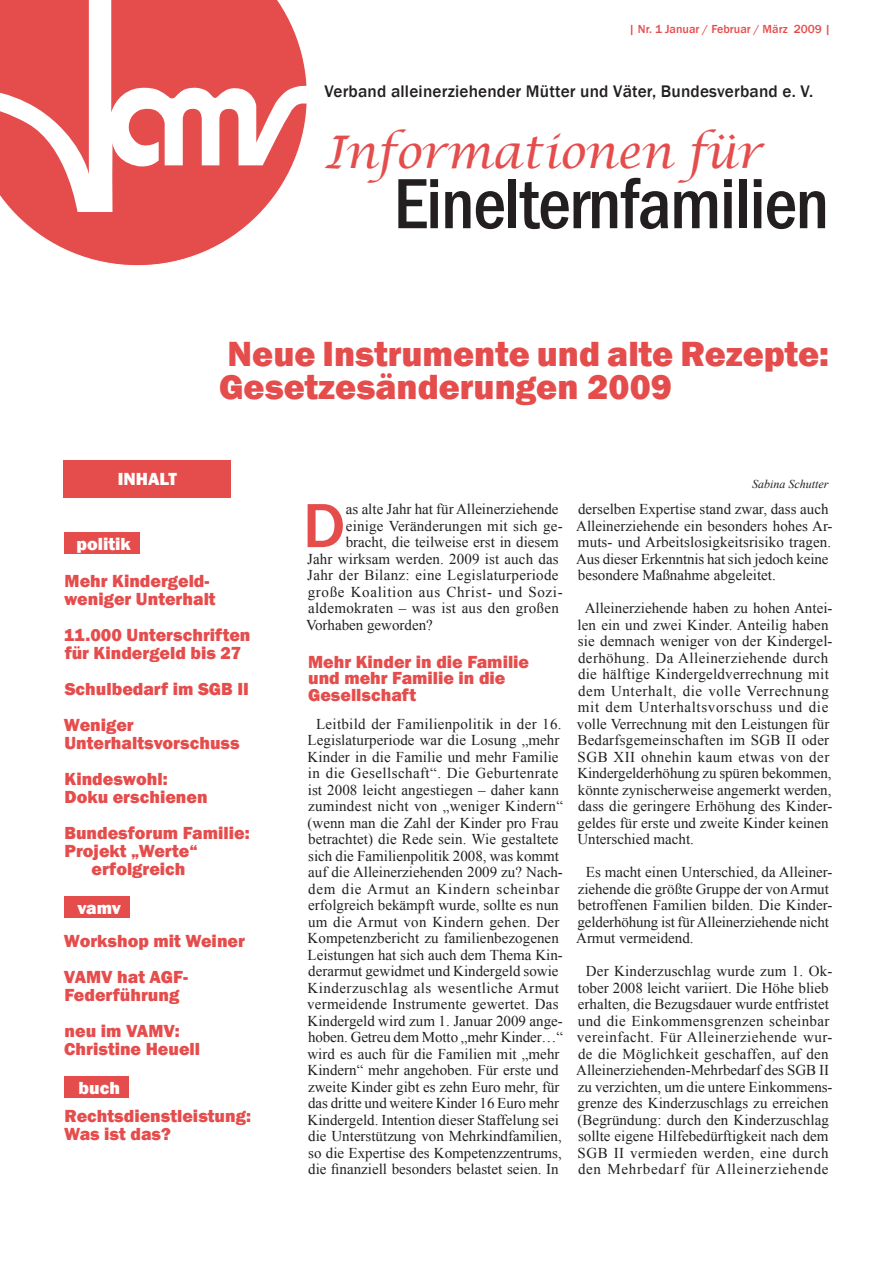
<style>
.page{position:relative;width:893px;height:1263px;background:#fff}
.page>*{position:absolute;margin:0;border:0;box-sizing:border-box;transform-origin:0 0}
.t1{font:500 condensed 73.5px "Franklin Gothic";letter-spacing:-.02em;color:#231f20}
.t2{font:500 64.5px "Franklin Gothic";color:#e54d4d}
.t3{font:italic 45px "Lucida Calligraphy";letter-spacing:-.005em;color:#e54d4d}
.t4{font:800 36px/33px "Franklin Gothic";color:#e54d4d}
.t5{font:800 18px/36px "Franklin Gothic";color:#e54d4d}
.t6{font:800 18px "Franklin Gothic";color:#fff}
.t7{font:500 17.25px "Franklin Gothic";letter-spacing:.01em;color:#231f20}
.t8{font:15px/16.5px "Times New Roman";color:#231f20}
.t9{font:15px "Times New Roman";letter-spacing:.025em;color:#231f20}
.t10{font:15px "Times New Roman";letter-spacing:.045em;color:#231f20}
.t11{font:15px "Times New Roman";letter-spacing:.02em;color:#231f20}
.t12{font:500 12px "Franklin Gothic";color:#e54d4d}
.t13{font:italic 12px "Times New Roman";color:#231f20}
</style>
<div class="page">
<svg style="left:0;top:0;width:307px;height:266px"></svg>
<div style="left:64px;top:533px;width:75px;height:21px;background:#e54d4d"></div>
<div style="left:64px;top:897px;width:66px;height:21px;background:#e54d4d"></div>
<div style="left:64px;top:1077px;width:65px;height:21px;background:#e54d4d"></div>
<div style="left:64px;top:460px;width:167px;height:38px;background:#e54d4d"></div>
<p class="t12" style="left:629px;top:22px;width:203px">| Nr. 1 Januar / Februar / März 2009 |</p>
<p class="t7" style="left:325px;top:81px;width:490px">Verband alleinerziehender Mütter und Väter, Bundesverband e. V.</p>
<h3 class="t3" style="left:325px;top:125px;width:438px">Informationen für</h3>
<h1 class="t1" style="left:394px;top:155px;width:437px">Einelternfamilien</h1>
<h3 class="t4" style="left:219px;top:337px;width:612px">Neue Instrumente und alte Rezepte:<br>Gesetzesänderungen 2009</h3>
<p class="t6" style="left:118px;top:467px;width:61px">INHALT</p>
<p class="t13" style="left:752px;top:476px;width:78px">Sabina Schutter</p>
<p class="t6" style="left:76px;top:532px;width:56px">politik</p>
<p class="t5" style="left:64px;top:572px;width:153px;line-height:18px">Mehr Kindergeld&shy;weniger Unterhalt</p>
<p class="t5" style="left:64px;top:626px;width:188px;line-height:18px">11.000 Unterschriften für Kindergeld bis 27</p>
<p class="t5" style="left:64px;top:671px;width:186px">Schulbedarf im SGB II<br>Weniger</p>
<p class="t5" style="left:64px;top:725px;width:177px">Unterhaltsvorschuss<br>Kindeswohl:</p>
<p class="t5" style="left:65px;top:779px;width:187px">Doku erschienen<br>Bundesforum Familie:</p>
<p class="t5" style="left:92px;top:842px;width:108px;line-height:18px;text-indent:-27px">Projekt „Werte“ erfolgreich</p>
<p class="t6" style="left:77px;top:896px;width:45px">vamv</p>
<p class="t5" style="left:64px;top:923px;width:183px">Workshop mit Weiner<br>VAMV hat AGF-</p>
<p class="t5" style="left:65px;top:977px;width:117px">Federführung neu im VAMV:</p>
<p class="t5" style="left:64px;top:1031px;width:137px">Christine Heuell</p>
<p class="t6" style="left:79px;top:1076px;width:43px">buch</p>
<p class="t5" style="left:64px;top:1107px;width:188px;line-height:18px">Rechtsdienstleistung:<br>Was ist das?</p>
<h2 class="t2" style="left:303px;top:486px;width:44px">D</h2>
<p class="t8" style="left:346px;top:501px;width:214px">as alte Jahr hat für Alleinerziehende</p>
<p class="t8" style="left:346px;top:517px;width:218px">einige Veränderungen mit sich ge-</p>
<p class="t8" style="left:346px;top:534px;width:214px">bracht, die teilweise erst in diesem</p>
<p class="t8" style="left:307px;top:550px;width:253px">Jahr wirksam werden. 2009 ist auch das</p>
<p class="t9" style="left:307px;top:565px;width:253px">Jahr der Bilanz: eine Legislaturperiode</p>
<p class="t10" style="left:308px;top:581px;width:257px">große Koalition aus Christ- und Sozi-</p>
<p class="t11" style="left:308px;top:598px;width:252px">aldemokraten – was ist aus den großen</p>
<p class="t8" style="left:306px;top:616px;width:128px">Vorhaben geworden?</p>
<p class="t5" style="left:308px;top:653px;width:223px;line-height:16.5px">Mehr Kinder in die Familie und mehr Familie in die<br>Gesellschaft</p>
<p class="t8" style="left:307px;top:715px;width:257px;text-align:center">Leitbild der Familienpolitik in der 16.<br>Legislaturperiode war die Losung „mehr Kinder in die Familie und mehr Familie in die Gesellschaft“. Die Geburtenrate ist 2008 leicht angestiegen – daher kann zumindest nicht von „weniger Kindern“ (wenn man die Zahl der Kinder pro Frau betrachtet) die Rede sein. Wie gestaltete sich die Familienpolitik 2008, was kommt auf die Alleinerziehenden 2009 zu? Nach&shy;dem die Armut an Kindern scheinbar erfolgreich bekämpft wurde, sollte es nun um die Armut von Kindern gehen. Der Kompetenzbericht zu familienbezogenen Leistungen hat sich auch dem Thema Kin&shy;derarmut gewidmet und Kindergeld sowie Kinderzuschlag als wesentliche Armut vermeidende Instrumente gewertet. Das Kindergeld wird zum 1. Januar 2009 ange&shy;hoben. Getreu dem Motto „mehr Kinder…“ wird es auch für die Familien mit „mehr Kindern“ mehr angehoben. Für erste und zweite Kinder gibt es zehn Euro mehr, für das dritte und weitere Kinder 16 Euro mehr Kindergeld. Intention dieser Staffelung sei die Unterstützung von Mehrkindfamilien, so die Expertise des Kompetenzzentrums, die finanziell besonders belastet seien. In</p>
<p class="t8" style="left:576px;top:501px;width:258px">derselben Expertise stand zwar, dass auch Alleinerziehende ein besonders hohes Ar&shy;muts- und Arbeitslosigkeitsrisiko tragen.<br>Aus dieser Erkenntnis hat sich jedoch keine besondere Maßnahme abgeleitet.</p>
<p class="t8" style="left:577px;top:600px;width:257px;text-indent:8px">Alleinerziehende haben zu hohen Antei&shy;len ein und zwei Kinder. Anteilig haben sie demnach weniger von der Kindergel&shy;derhöhung. Da Alleinerziehende durch die hälftige Kindergeldverrechnung mit dem Unterhalt, die volle Verrechnung mit dem Unterhaltsvorschuss und die volle Verrechnung mit den Leistungen für Bedarfsgemeinschaften im SGB II oder SGB XII ohnehin kaum etwas von der Kindergelderhöhung zu spüren bekommen, könnte zynischerweise angemerkt werden, dass die geringere Erhöhung des Kinder&shy;geldes für erste und zweite Kinder keinen Unterschied macht.</p>
<p class="t8" style="left:576px;top:864px;width:258px;text-indent:10px">Es macht einen Unterschied, da Alleiner&shy;ziehende die größte Gruppe der von Armut betroffenen Familien bilden. Die Kinder&shy;gelderhöhung ist für Alleinerziehende nicht Armut vermeidend.</p>
<p class="t8" style="left:576px;top:963px;width:258px;text-indent:10px">Der Kinderzuschlag wurde zum 1. Ok&shy;tober 2008 leicht variiert. Die Höhe blieb erhalten, die Bezugsdauer wurde entfristet und die Einkommensgrenzen scheinbar vereinfacht. Für Alleinerziehende wur&shy;de die Möglichkeit geschaffen, auf den Alleinerziehenden-Mehrbedarf des SGB II zu verzichten, um die untere Einkommens&shy;grenze des Kinderzuschlags zu erreichen (Begründung: durch den Kinderzuschlag sollte eigene Hilfebedürftigkeit nach dem SGB II vermieden werden, eine durch den Mehrbedarf für Alleinerziehende</p>
</div>
